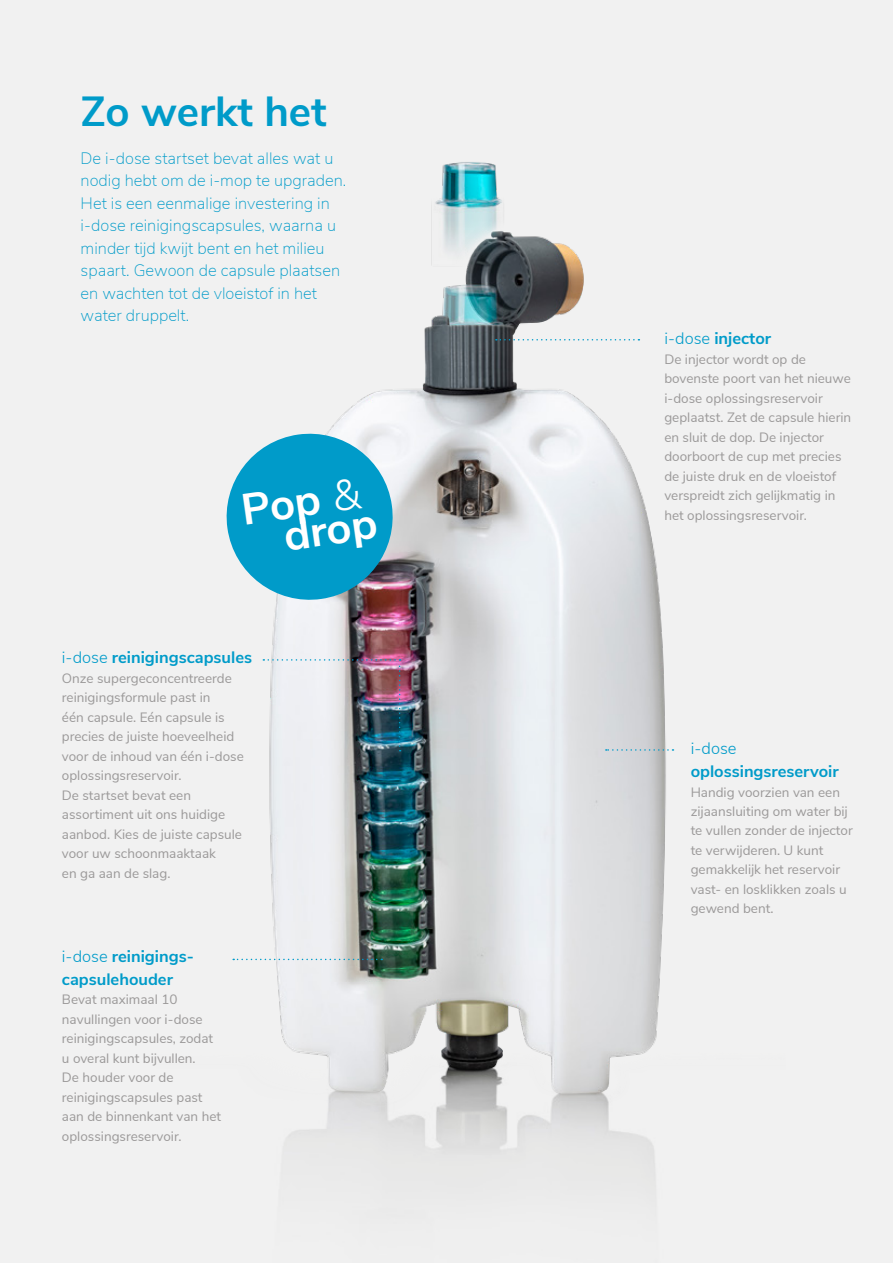
<style>
.page{position:relative;width:893px;height:1263px;background:#f1f1f1}
.page>*{position:absolute;margin:0;border:0;box-sizing:border-box;transform-origin:0 0}
.t1{font:700 43.8px/31.7px "Nunito Sans";color:#fff;text-align:right}
.t2{font:700 42px "Nunito Sans";color:#009bc9}
.t3{font:200 16.5px/22.5px "Nunito Sans";color:#009bc9}
.t4{font:700 16.5px/22.5px "Nunito Sans";color:#009bc9}
.t5{font:300 16.5px "Nunito Sans";color:#009bc9}
.t6{font:13.5px/19.5px "Nunito Sans";color:#9b9999}
.s1{font-weight:300}
</style>
<div class="page">
<img style="left:232px;top:162px;width:443px;height:1025px">
<img style="left:271px;top:163px;width:395px;height:931px">
<img style="left:263px;top:659px;width:138px;height:92px">
<svg style="left:496px;top:339px;width:143px;height:1px"></svg>
<svg style="left:606px;top:749px;width:67px;height:2px"></svg>
<svg style="left:233px;top:959px;width:149px;height:1px"></svg>
<svg style="left:226px;top:428px;width:172px;height:177px"></svg>
<h2 class="t2" style="left:81px;top:81px;width:247px">Zo werkt het</h2>
<p class="t3" style="left:81px;top:146px;width:267px">De i-dose startset bevat alles wat u nodig hebt om de i-mop te upgraden.<br>Het is een eenmalige investering in i-dose reinigingscapsules, waarna u minder tijd kwijt bent en het milieu spaart. Gewoon de capsule plaatsen en wachten tot de vloeistof in het water druppelt.</p>
<h1 class="t1" style="left:239px;top:491px;width:134px;rotate:-8deg">Pop <span class="s1">&amp; </span>drop</h1>
<p class="t4" style="left:62px;top:645px;width:192px"><span class="s1">i-dose</span> reinigingscapsules</p>
<p class="t6" style="left:62px;top:667px;width:183px">Onze supergeconcentreerde reinigingsformule past in<br>één capsule. Eén capsule is precies de juiste hoeveelheid voor de inhoud van één i-dose oplossingsreservoir.<br>De startset bevat een assortiment uit ons huidige aanbod. Kies de juiste capsule voor uw schoonmaaktaak<br>en ga aan de slag.</p>
<p class="t4" style="left:62px;top:944px;width:133px"><span class="s1">i-dose</span> reinigings&shy;capsulehouder</p>
<p class="t6" style="left:62px;top:989px;width:161px">Bevat maximaal 10 navullingen voor i-dose reinigingscapsules, zodat u overal kunt bijvullen.<br>De houder voor de reinigingscapsules past aan de binnenkant van het oplossingsreservoir.</p>
<p class="t4" style="left:664px;top:326px;width:108px"><span class="s1">i-dose</span> injector</p>
<p class="t6" style="left:664px;top:348px;width:188px">De injector wordt op de bovenste poort van het nieuwe i-dose oplossingsreservoir geplaatst. Zet de capsule hierin en sluit de dop. De injector doorboort de cup met precies de juiste druk en de vloeistof verspreidt zich gelijkmatig in het oplossingsreservoir.</p>
<p class="t5" style="left:691px;top:737px;width:47px">i-dose</p>
<p class="t4" style="left:691px;top:759px;width:149px">oplossingsreservoir</p>
<p class="t6" style="left:691px;top:781px;width:164px">Handig voorzien van een zijaansluiting om water bij te vullen zonder de injector te verwijderen. U kunt gemakkelijk het reservoir vast- en losklikken zoals u gewend bent.</p>
</div>
